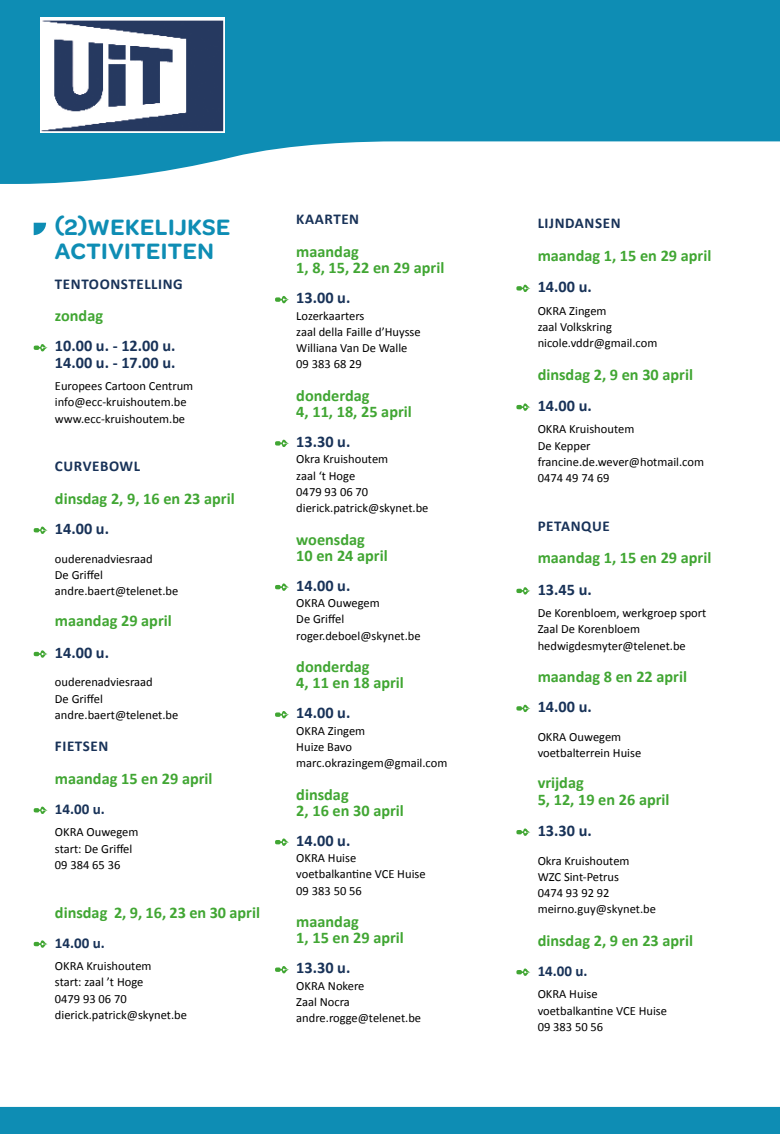
<style>
.page{position:relative;width:780px;height:1134px;background:#fff}
.page>*{position:absolute;margin:0;border:0;box-sizing:border-box;transform-origin:0 0}
.t1{font:600 23.75px/23.8px "Omnes";letter-spacing:.02em;color:#0e8db4}
.t2{font:700 16.25px/16.2px "Calibri";color:#41a633}
.t3{font:700 16.25px/16.2px "Calibri";color:#183258}
.t4{font:700 15px "Calibri";letter-spacing:.04em;color:#183258}
.t5{font:12.5px/16.2px "Calibri";color:#000}
</style>
<div class="page">
<div style="left:0;top:1106px;width:780px;height:28px;background:#0e8db4"></div>
<svg style="left:0;top:0;width:780px;height:184px;fill:#0e8db4"></svg>
<img style="left:40px;top:18px;width:185px;height:115px">
<svg style="left:34px;top:223px;width:12px;height:12px"></svg>
<svg style="left:34px;top:344px;width:14px;height:7px"></svg>
<svg style="left:34px;top:527px;width:14px;height:7px"></svg>
<svg style="left:34px;top:650px;width:14px;height:8px"></svg>
<svg style="left:34px;top:807px;width:14px;height:7px"></svg>
<svg style="left:34px;top:940px;width:14px;height:8px"></svg>
<svg style="left:275px;top:296px;width:14px;height:7px"></svg>
<svg style="left:275px;top:440px;width:14px;height:7px"></svg>
<svg style="left:275px;top:583px;width:14px;height:8px"></svg>
<svg style="left:275px;top:711px;width:14px;height:7px"></svg>
<svg style="left:275px;top:838px;width:14px;height:8px"></svg>
<svg style="left:275px;top:966px;width:14px;height:7px"></svg>
<svg style="left:516px;top:285px;width:14px;height:7px"></svg>
<svg style="left:516px;top:403px;width:14px;height:8px"></svg>
<svg style="left:516px;top:587px;width:14px;height:8px"></svg>
<svg style="left:516px;top:705px;width:14px;height:7px"></svg>
<svg style="left:516px;top:828px;width:14px;height:8px"></svg>
<svg style="left:516px;top:968px;width:14px;height:8px"></svg>
<h1 class="t1" style="left:55px;top:214px;width:177px">(2)WEKELIJKSE<br>ACTIVITEITEN</h1>
<p class="t4" style="left:55px;top:274px;width:129px">TENTOONSTELLING</p>
<h2 class="t2" style="left:55px;top:308px;width:50px">zondag</h2>
<h2 class="t3" style="left:55px;top:338px;width:122px">10.00 u. - 12.00 u.<br>14.00 u. - 17.00 u.</h2>
<p class="t5" style="left:55px;top:378px;width:140px">Europees Cartoon Centrum info@ecc-kruishoutem.be www.ecc-kruishoutem.be</p>
<p class="t4" style="left:55px;top:457px;width:87px">CURVEBOWL</p>
<h2 class="t2" style="left:55px;top:490px;width:181px">dinsdag 2, 9, 16 en 23 april</h2>
<h2 class="t3" style="left:55px;top:520px;width:56px">14.00 u.</h2>
<p class="t5" style="left:55px;top:550px;width:125px">ouderenadviesraad<br>De Griffel andre.baert@telenet.be</p>
<h2 class="t2" style="left:55px;top:613px;width:118px">maandag 29 april</h2>
<h2 class="t3" style="left:55px;top:644px;width:56px">14.00 u.</h2>
<p class="t5" style="left:55px;top:674px;width:125px">ouderenadviesraad<br>De Griffel andre.baert@telenet.be</p>
<p class="t4" style="left:55px;top:737px;width:55px">FIETSEN</p>
<h2 class="t2" style="left:55px;top:770px;width:159px">maandag 15 en 29 april</h2>
<p class="t4" style="left:55px;top:799px;width:51px">14.00 u.</p>
<p class="t5" style="left:55px;top:824px;width:85px">OKRA Ouwegem start: De Griffel<br>09 384 65 36</p>
<h2 class="t2" style="left:55px;top:904px;width:206px">dinsdag 2, 9, 16, 23 en 30 april</h2>
<p class="t4" style="left:55px;top:933px;width:51px">14.00 u.</p>
<p class="t5" style="left:55px;top:958px;width:134px">OKRA Kruishoutem<br>start: zaal ’t Hoge<br>0479 93 06 70 dierick.patrick@skynet.be</p>
<p class="t4" style="left:296px;top:210px;width:64px">KAARTEN</p>
<h2 class="t2" style="left:296px;top:243px;width:149px">maandag<br>1, 8, 15, 22 en 29 april</h2>
<h2 class="t3" style="left:296px;top:290px;width:56px">13.00 u.</h2>
<p class="t5" style="left:296px;top:307px;width:126px">Lozerkaarters<br>zaal della Faille d’Huysse<br>Williana Van De Walle<br>09 383 68 29</p>
<h2 class="t2" style="left:296px;top:387px;width:117px">donderdag<br>4, 11, 18, 25 april</h2>
<h2 class="t3" style="left:296px;top:433px;width:56px">13.30 u.</h2>
<p class="t5" style="left:296px;top:451px;width:134px">Okra Kruishoutem<br>zaal ‘t Hoge<br>0479 93 06 70 dierick.patrick@skynet.be</p>
<h2 class="t2" style="left:296px;top:531px;width:93px">woensdag<br>10 en 24 april</h2>
<h2 class="t3" style="left:296px;top:577px;width:56px">14.00 u.</h2>
<p class="t5" style="left:296px;top:595px;width:126px">OKRA Ouwegem<br>De Griffel roger.deboel@skynet.be</p>
<h2 class="t2" style="left:296px;top:658px;width:109px">donderdag<br>4, 11 en 18 april</h2>
<h2 class="t3" style="left:296px;top:705px;width:56px">14.00 u.</h2>
<p class="t5" style="left:296px;top:722px;width:152px">OKRA Zingem<br>Huize Bavo marc.okrazingem@gmail.com</p>
<h2 class="t2" style="left:296px;top:786px;width:109px">dinsdag<br>2, 16 en 30 april</h2>
<h2 class="t3" style="left:296px;top:832px;width:56px">14.00 u.</h2>
<p class="t5" style="left:296px;top:850px;width:131px">OKRA Huise voetbalkantine VCE Huise<br>09 383 50 56</p>
<h2 class="t2" style="left:296px;top:913px;width:109px">maandag<br>1, 15 en 29 april</h2>
<h2 class="t3" style="left:296px;top:960px;width:56px">13.30 u.</h2>
<p class="t5" style="left:296px;top:977px;width:126px">OKRA Nokere<br>Zaal Nocra andre.rogge@telenet.be</p>
<p class="t4" style="left:537px;top:214px;width:84px">LIJNDANSEN</p>
<h2 class="t2" style="left:537px;top:247px;width:175px">maandag 1, 15 en 29 april</h2>
<h2 class="t3" style="left:537px;top:278px;width:56px">14.00 u.</h2>
<p class="t5" style="left:537px;top:302px;width:121px">OKRA Zingem<br>zaal Volkskring nicole.vddr@gmail.com</p>
<h2 class="t2" style="left:537px;top:366px;width:157px">dinsdag 2, 9 en 30 april</h2>
<h2 class="t3" style="left:537px;top:397px;width:56px">14.00 u.</h2>
<p class="t5" style="left:537px;top:421px;width:168px">OKRA Kruishoutem<br>De Kepper francine.de.wever@hotmail.com<br>0474 49 74 69</p>
<p class="t4" style="left:537px;top:516px;width:74px">PETANQUE</p>
<h2 class="t2" style="left:537px;top:550px;width:175px">maandag 1, 15 en 29 april</h2>
<h2 class="t3" style="left:537px;top:581px;width:56px">13.45 u.</h2>
<p class="t5" style="left:537px;top:605px;width:170px">De Korenbloem, werkgroep sport<br>Zaal De Korenbloem hedwigdesmyter@telenet.be</p>
<h2 class="t2" style="left:537px;top:668px;width:151px">maandag 8 en 22 april</h2>
<h2 class="t3" style="left:537px;top:698px;width:56px">14.00 u.</h2>
<p class="t5" style="left:537px;top:728px;width:105px">OKRA Ouwegem voetbalterrein Huise</p>
<h2 class="t2" style="left:537px;top:775px;width:133px">vrijdag<br>5, 12, 19 en 26 april</h2>
<h2 class="t3" style="left:537px;top:822px;width:56px">13.30 u.</h2>
<p class="t5" style="left:537px;top:852px;width:120px">Okra Kruishoutem<br>WZC Sint-Petrus<br>0474 93 92 92 meirno.guy@skynet.be</p>
<h2 class="t2" style="left:537px;top:932px;width:157px">dinsdag 2, 9 en 23 april</h2>
<p class="t4" style="left:537px;top:961px;width:51px">14.00 u.</p>
<p class="t5" style="left:537px;top:986px;width:131px">OKRA Huise voetbalkantine VCE Huise<br>09 383 50 56</p>
</div>
